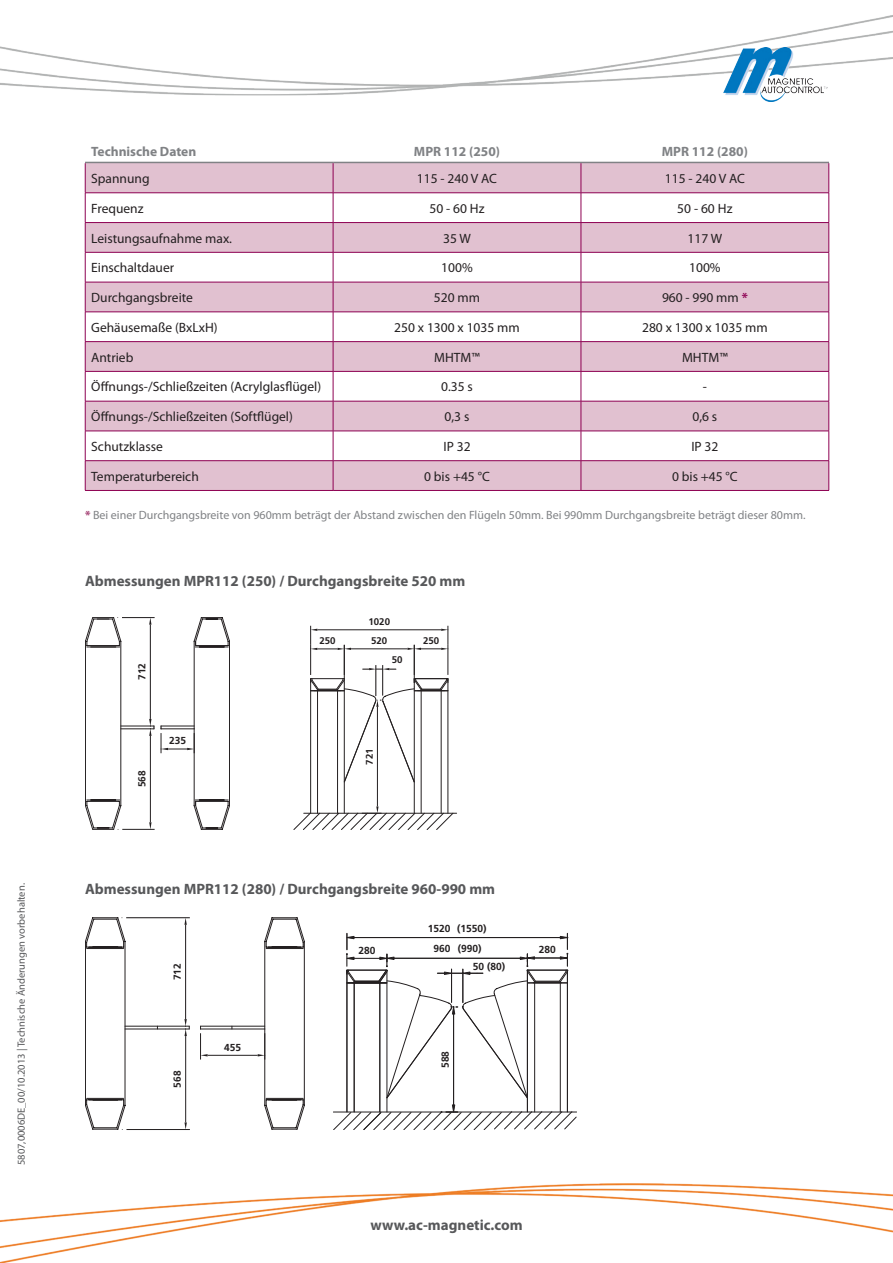
<style>
.page{position:relative;width:893px;height:1263px;background:#fff}
.page>*{position:absolute;margin:0;border:0;box-sizing:border-box;transform-origin:0 0}
.t1{font:700 15px "Myriad Pro";color:#57585a}
.t2{font:13.5px "Myriad Pro";color:#231f20}
.t3{font:700 13.5px "Myriad Pro";color:#808285}
.t4{font:12px "Myriad Pro";color:#808285}
.t5{font:10.5px "Myriad Pro";color:#57585a}
.t6{font:700 10.2px/20.2px "Frutiger";color:#231f20}
.t7{font:700 9.75px "Frutiger";color:#231f20}
.s1{font-weight:700;color:#8d0052}
.s2{font-weight:700;color:#9f366c}
</style>
<div class="page">
<img style="left:0;top:15px;width:893px;height:80px">
<img style="left:723px;top:48px;width:105px;height:54px">
<img style="left:0;top:1183px;width:893px;height:80px">
<svg style="left:86px;top:163px;width:743px;height:327px;fill:#e1c1d0"></svg>
<hr style="left:85px;top:162px;width:248px;height:1px;background:#808285">
<hr style="left:333px;top:162px;width:248px;height:1px;background:#808285">
<hr style="left:581px;top:162px;width:248px;height:1px;background:#808285">
<hr style="left:85px;top:163px;width:1px;height:30px;background:#8d0052">
<hr style="left:333px;top:163px;width:1px;height:30px;background:#8d0052">
<hr style="left:581px;top:163px;width:1px;height:30px;background:#8d0052">
<hr style="left:829px;top:163px;width:1px;height:30px;background:#8d0052">
<hr style="left:85px;top:193px;width:248px;height:1px;background:#8d0052">
<hr style="left:333px;top:193px;width:248px;height:1px;background:#8d0052">
<hr style="left:581px;top:193px;width:248px;height:1px;background:#8d0052">
<hr style="left:85px;top:222px;width:248px;height:1px;background:#8d0052">
<svg style="left:85px;top:193px;width:1px;height:59px"></svg>
<hr style="left:333px;top:222px;width:248px;height:1px;background:#8d0052">
<svg style="left:333px;top:193px;width:1px;height:59px"></svg>
<hr style="left:581px;top:222px;width:248px;height:1px;background:#8d0052">
<svg style="left:581px;top:193px;width:1px;height:59px"></svg>
<svg style="left:829px;top:193px;width:1px;height:59px"></svg>
<hr style="left:85px;top:252px;width:248px;height:1px;background:#8d0052">
<hr style="left:85px;top:252px;width:1px;height:30px;background:#8d0052">
<hr style="left:333px;top:252px;width:248px;height:1px;background:#8d0052">
<hr style="left:333px;top:252px;width:1px;height:30px;background:#8d0052">
<hr style="left:581px;top:252px;width:248px;height:1px;background:#8d0052">
<hr style="left:581px;top:252px;width:1px;height:30px;background:#8d0052">
<hr style="left:829px;top:252px;width:1px;height:30px;background:#8d0052">
<hr style="left:85px;top:282px;width:248px;height:1px;background:#8d0052">
<hr style="left:85px;top:282px;width:1px;height:30px;background:#8d0052">
<hr style="left:333px;top:282px;width:248px;height:1px;background:#8d0052">
<hr style="left:333px;top:282px;width:1px;height:30px;background:#8d0052">
<hr style="left:581px;top:282px;width:248px;height:1px;background:#8d0052">
<hr style="left:581px;top:282px;width:1px;height:30px;background:#8d0052">
<hr style="left:829px;top:282px;width:1px;height:30px;background:#8d0052">
<hr style="left:85px;top:312px;width:248px;height:1px;background:#8d0052">
<hr style="left:333px;top:312px;width:248px;height:1px;background:#8d0052">
<hr style="left:581px;top:312px;width:248px;height:1px;background:#8d0052">
<hr style="left:85px;top:341px;width:248px;height:1px;background:#8d0052">
<hr style="left:333px;top:341px;width:248px;height:1px;background:#8d0052">
<hr style="left:581px;top:341px;width:248px;height:1px;background:#8d0052">
<hr style="left:85px;top:371px;width:248px;height:1px;background:#8d0052">
<svg style="left:85px;top:312px;width:1px;height:89px"></svg>
<hr style="left:333px;top:371px;width:248px;height:1px;background:#8d0052">
<svg style="left:333px;top:312px;width:1px;height:89px"></svg>
<hr style="left:581px;top:371px;width:248px;height:1px;background:#8d0052">
<svg style="left:581px;top:312px;width:1px;height:89px"></svg>
<svg style="left:829px;top:312px;width:1px;height:89px"></svg>
<hr style="left:85px;top:401px;width:248px;height:1px;background:#8d0052">
<hr style="left:85px;top:401px;width:1px;height:30px;background:#8d0052">
<hr style="left:333px;top:401px;width:248px;height:1px;background:#8d0052">
<hr style="left:333px;top:401px;width:1px;height:30px;background:#8d0052">
<hr style="left:581px;top:401px;width:248px;height:1px;background:#8d0052">
<hr style="left:581px;top:401px;width:1px;height:30px;background:#8d0052">
<hr style="left:829px;top:401px;width:1px;height:30px;background:#8d0052">
<hr style="left:85px;top:431px;width:248px;height:1px;background:#8d0052">
<hr style="left:333px;top:431px;width:248px;height:1px;background:#8d0052">
<hr style="left:581px;top:431px;width:248px;height:1px;background:#8d0052">
<hr style="left:85px;top:460px;width:248px;height:1px;background:#8d0052">
<svg style="left:85px;top:431px;width:1px;height:59px"></svg>
<hr style="left:333px;top:460px;width:248px;height:1px;background:#8d0052">
<svg style="left:333px;top:431px;width:1px;height:59px"></svg>
<hr style="left:581px;top:460px;width:248px;height:1px;background:#8d0052">
<svg style="left:581px;top:431px;width:1px;height:59px"></svg>
<svg style="left:829px;top:431px;width:1px;height:59px"></svg>
<hr style="left:85px;top:490px;width:248px;height:1px;background:#8d0052">
<hr style="left:333px;top:490px;width:248px;height:1px;background:#8d0052">
<hr style="left:581px;top:490px;width:248px;height:1px;background:#8d0052">
<svg style="left:85px;top:617px;width:145px;height:213px"></svg>
<hr style="left:376px;top:665px;width:1px;height:31px;background:#231f20">
<hr style="left:382px;top:665px;width:1px;height:30px;background:#231f20">
<svg style="left:362px;top:668px;width:34px;height:2px"></svg>
<hr style="left:344px;top:645px;width:1px;height:34px;background:#231f20">
<hr style="left:414px;top:645px;width:1px;height:38px;background:#231f20">
<hr style="left:351px;top:649px;width:57px;height:1px;background:#231f20">
<hr style="left:310px;top:645px;width:1px;height:30px;background:#231f20">
<hr style="left:448px;top:645px;width:1px;height:30px;background:#231f20">
<hr style="left:377px;top:707px;width:1px;height:99px;background:#231f20">
<hr style="left:317px;top:629px;width:124px;height:1px;background:#231f20">
<svg style="left:310px;top:626px;width:41px;height:24px"></svg>
<svg style="left:408px;top:626px;width:41px;height:24px"></svg>
<hr style="left:344px;top:679px;width:1px;height:134px;background:#231f20">
<hr style="left:310px;top:679px;width:1px;height:134px;background:#231f20">
<hr style="left:304px;top:813px;width:153px;height:1px;background:#231f20">
<hr style="left:414px;top:679px;width:1px;height:134px;background:#231f20">
<hr style="left:447px;top:679px;width:1px;height:134px;background:#231f20">
<svg style="left:294px;top:806px;width:160px;height:24px"></svg>
<hr style="left:317px;top:690px;width:1px;height:123px;background:#231f20">
<hr style="left:337px;top:690px;width:1px;height:123px;background:#231f20">
<svg style="left:310px;top:678px;width:139px;height:105px"></svg>
<hr style="left:421px;top:690px;width:1px;height:123px;background:#231f20">
<hr style="left:441px;top:690px;width:1px;height:123px;background:#231f20">
<svg style="left:85px;top:917px;width:220px;height:213px"></svg>
<svg style="left:333px;top:933px;width:244px;height:197px"></svg>
<p class="t5" style="left:15px;top:1165px;width:283px;rotate:-90deg">5807,0006DE_00/10.2013 | Technische Änderungen vorbehalten.</p>
<p class="t3" style="left:91px;top:143px;width:107px">Technische Daten</p>
<p class="t3" style="left:414px;top:143px;width:88px">MPR 112 (250)</p>
<p class="t3" style="left:662px;top:143px;width:88px">MPR 112 (280)</p>
<p class="t2" style="left:91px;top:170px;width:60px">Spannung</p>
<p class="t2" style="left:417px;top:170px;width:82px">115 - 240 V AC</p>
<p class="t2" style="left:665px;top:170px;width:82px">115 - 240 V AC</p>
<p class="t2" style="left:91px;top:200px;width:54px">Frequenz</p>
<p class="t2" style="left:429px;top:200px;width:57px">50 - 60 Hz</p>
<p class="t2" style="left:677px;top:200px;width:57px">50 - 60 Hz</p>
<p class="t2" style="left:91px;top:230px;width:142px">Leistungsaufnahme max.</p>
<p class="t2" style="left:443px;top:230px;width:29px">35 W</p>
<p class="t2" style="left:688px;top:230px;width:36px">117 W</p>
<p class="t2" style="left:91px;top:259px;width:84px">Einschaltdauer</p>
<p class="t2" style="left:441px;top:259px;width:33px">100%</p>
<p class="t2" style="left:689px;top:259px;width:33px">100%</p>
<p class="t2" style="left:91px;top:289px;width:103px">Durchgangsbreite</p>
<p class="t2" style="left:434px;top:289px;width:48px">520 mm</p>
<p class="t2" style="left:662px;top:289px;width:87px">960 - 990 mm <span class="s1">*</span></p>
<p class="t2" style="left:91px;top:319px;width:128px">Gehäusemaße (BxLxH)</p>
<p class="t2" style="left:394px;top:319px;width:127px">250 x 1300 x 1035 mm</p>
<p class="t2" style="left:642px;top:319px;width:127px">280 x 1300 x 1035 mm</p>
<p class="t2" style="left:91px;top:349px;width:44px">Antrieb</p>
<p class="t2" style="left:434px;top:349px;width:47px">MHTM™</p>
<p class="t2" style="left:682px;top:349px;width:47px">MHTM™</p>
<p class="t2" style="left:91px;top:378px;width:231px">Öffnungs-/Schließzeiten (Acrylglasflügel)</p>
<p class="t2" style="left:441px;top:378px;width:33px">0.35 s</p>
<p class="t2" style="left:703px;top:378px;width:6px">-</p>
<p class="t2" style="left:91px;top:408px;width:203px">Öffnungs-/Schließzeiten (Softflügel)</p>
<p class="t2" style="left:445px;top:408px;width:26px">0,3 s</p>
<p class="t2" style="left:692px;top:408px;width:26px">0,6 s</p>
<p class="t2" style="left:91px;top:438px;width:73px">Schutzklasse</p>
<p class="t2" style="left:443px;top:438px;width:29px">IP 32</p>
<p class="t2" style="left:691px;top:438px;width:29px">IP 32</p>
<p class="t2" style="left:91px;top:468px;width:109px">Temperaturbereich</p>
<p class="t2" style="left:424px;top:468px;width:67px">0 bis +45 °C</p>
<p class="t2" style="left:672px;top:468px;width:67px">0 bis +45 °C</p>
<p class="t4" style="left:85px;top:508px;width:722px"><span class="s2">*</span> Bei einer Durchgangsbreite von 960mm beträgt der Abstand zwischen den Flügeln 50mm. Bei 990mm Durchgangsbreite beträgt dieser 80mm.</p>
<p class="t1" style="left:85px;top:571px;width:382px">Abmessungen MPR112 (250) / Durchgangsbreite 520 mm</p>
<p class="t7" style="left:368px;top:616px;width:23px">1020</p>
<p class="t6" style="left:132px;top:680px;width:18px;rotate:-90deg">712</p>
<p class="t6" style="left:132px;top:787px;width:18px;rotate:-90deg">568</p>
<p class="t6" style="left:169px;top:731px;width:18px">235</p>
<p class="t7" style="left:319px;top:635px;width:18px">250</p>
<p class="t7" style="left:371px;top:635px;width:18px">520</p>
<p class="t7" style="left:423px;top:635px;width:18px">250</p>
<p class="t7" style="left:392px;top:653px;width:12px">50</p>
<p class="t7" style="left:364px;top:765px;width:18px;rotate:-90deg">721</p>
<p class="t1" style="left:85px;top:879px;width:412px">Abmessungen MPR112 (280) / Durchgangsbreite 960-990 mm</p>
<p class="t6" style="left:167px;top:980px;width:18px;rotate:-90deg">712</p>
<p class="t6" style="left:167px;top:1087px;width:18px;rotate:-90deg">568</p>
<p class="t6" style="left:224px;top:1037px;width:18px">455</p>
<p class="t6" style="left:433px;top:918px;width:55px;text-indent:-6px">1520 (1550)<br>960</p>
<p class="t6" style="left:473px;top:956px;width:34px">50 (80)</p>
<p class="t6" style="left:458px;top:938px;width:25px">(990)</p>
<p class="t6" style="left:358px;top:940px;width:19px">280</p>
<p class="t6" style="left:539px;top:939px;width:19px">280</p>
<p class="t6" style="left:435px;top:1068px;width:19px;rotate:-90deg">588</p>
<p class="t1" style="left:370px;top:1215px;width:154px">www.ac-magnetic.com</p>
</div>
